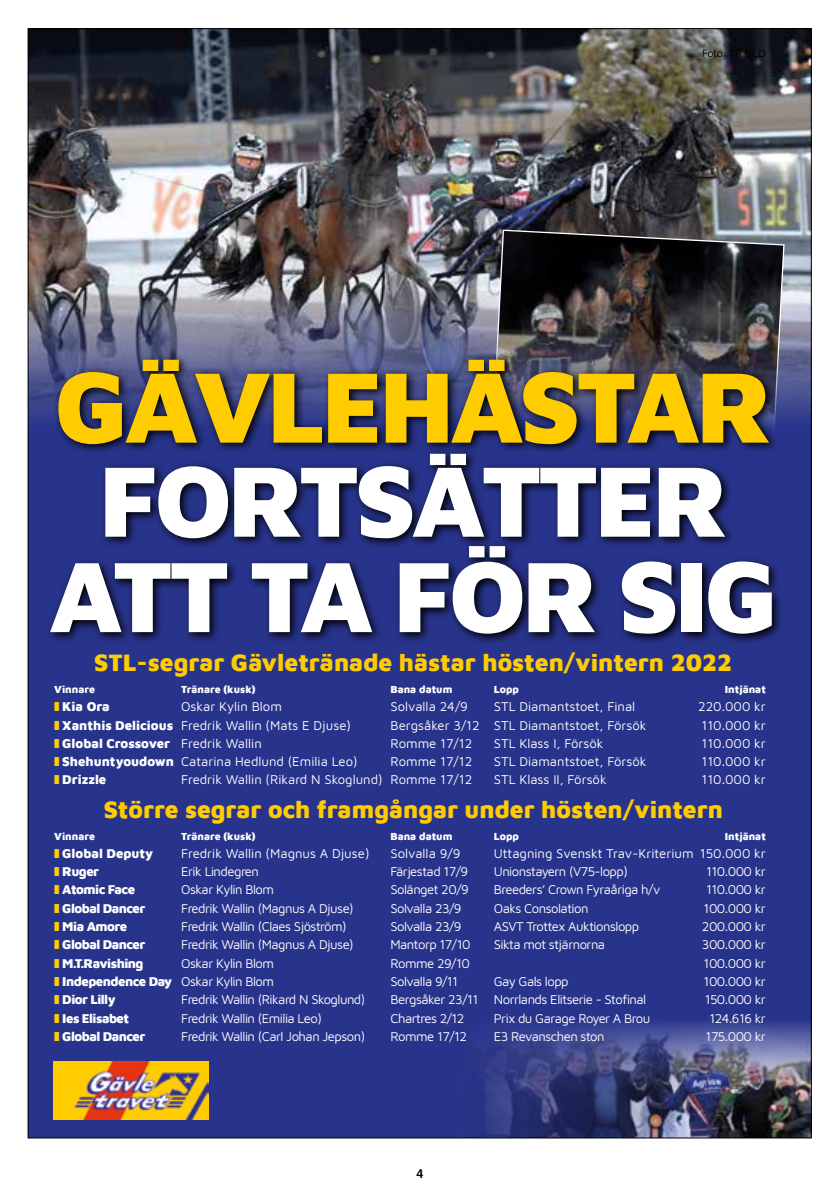
<style>
.page{position:relative;width:840px;height:1191px;background:#fff}
.page>*{position:absolute;margin:0;border:0;box-sizing:border-box;transform-origin:0 0}
.t1{font:900 103.2px/95.4px "Maven Pro";letter-spacing:-.04em;color:#fff;text-align:center}
.t2{font:900 103.2px "Maven Pro";letter-spacing:-.04em;color:#fc0}
.t3{font:900 24.4px "Maven Pro";color:#fc0}
.t4{font:13px "Maven Pro";letter-spacing:-.04em;color:#fff}
.t5{font:13px "Maven Pro";color:#fff}
.t6{font:900 13px "Maven Pro";letter-spacing:-.04em;color:#fff}
.t7{font:900 13px "Maven Pro";color:#fff}
.t8{font:700 12px "ATG Text";color:#000}
.t9{font:11px "Maven Pro";letter-spacing:-.04em;color:#000}
.t10{font:900 10.4px "Maven Pro";color:#fff}
.s1{font-weight:900}
.s2{font-weight:400}
</style>
<div class="page">
<div style="left:28px;top:29px;width:782px;height:1109px;background:#28348b"></div>
<img style="left:30px;top:30px;width:779px;height:387px">
<img style="left:492px;top:229px;width:292px;height:188px">
<svg style="left:45px;top:354px;width:737px;height:289px"></svg>
<img style="left:479px;top:1022px;width:330px;height:114px">
<img style="left:54px;top:1061px;width:154px;height:58px">
<p class="t9" style="left:701px;top:46px;width:65px">Foto: TR BILD</p>
<h1 class="t2" style="left:55px;top:333px;width:719px">GÄVLEHÄSTAR</h1>
<h1 class="t1" style="left:49px;top:446px;width:730px">FORTSÄTTER<br>ATT TA FÖR SIG</h1>
<h2 class="t3" style="left:94px;top:645px;width:639px">STL-segrar Gävletränade hästar hösten/vintern 2022</h2>
<p class="t10" style="left:54px;top:682px;width:42px">Vinnare</p>
<p class="t10" style="left:181px;top:682px;width:76px">Tränare (kusk)</p>
<p class="t10" style="left:390px;top:682px;width:63px">Bana datum</p>
<p class="t10" style="left:493px;top:682px;width:27px">Lopp</p>
<p class="t10" style="left:724px;top:682px;width:43px">Intjänat</p>
<p class="t6" style="left:62px;top:697px;width:49px">Kia Ora</p>
<p class="t5" style="left:181px;top:698px;width:102px">Oskar Kylin Blom</p>
<p class="t5" style="left:390px;top:698px;width:79px">Solvalla 24/9</p>
<p class="t5" style="left:493px;top:698px;width:143px">STL Diamantstoet, Final</p>
<p class="t4" style="left:697px;top:698px;width:69px">220.000 kr</p>
<p class="t5" style="left:62px;top:716px;width:290px"><span class="s1">Xanthis Delicious</span> Fredrik Wallin (Mats E Djuse)</p>
<p class="t5" style="left:390px;top:716px;width:257px">Bergsåker 3/12 STL Diamantstoet, Försök</p>
<p class="t4" style="left:701px;top:716px;width:66px">110.000 kr</p>
<p class="t7" style="left:62px;top:734px;width:201px">Global Crossover <span class="s2">Fredrik Wallin</span></p>
<p class="t5" style="left:390px;top:734px;width:83px">Romme 17/12</p>
<p class="t5" style="left:493px;top:734px;width:111px">STL Klass I, Försök</p>
<p class="t4" style="left:701px;top:734px;width:66px">110.000 kr</p>
<p class="t5" style="left:62px;top:752px;width:297px"><span class="s1">Shehuntyoudown</span> Catarina Hedlund (Emilia Leo)</p>
<p class="t5" style="left:390px;top:752px;width:83px">Romme 17/12</p>
<p class="t5" style="left:493px;top:752px;width:154px">STL Diamantstoet, Försök</p>
<p class="t4" style="left:701px;top:752px;width:66px">110.000 kr</p>
<p class="t7" style="left:62px;top:770px;width:46px">Drizzle</p>
<p class="t5" style="left:181px;top:771px;width:292px">Fredrik Wallin (Rikard N Skoglund) Romme 17/12</p>
<p class="t5" style="left:493px;top:771px;width:114px">STL Klass II, Försök</p>
<p class="t4" style="left:701px;top:771px;width:66px">110.000 kr</p>
<h2 class="t3" style="left:104px;top:792px;width:620px">Större segrar och framgångar under hösten/vintern</h2>
<p class="t10" style="left:54px;top:828px;width:42px">Vinnare</p>
<p class="t10" style="left:181px;top:828px;width:76px">Tränare (kusk)</p>
<p class="t10" style="left:390px;top:828px;width:63px">Bana datum</p>
<p class="t10" style="left:493px;top:828px;width:27px">Lopp</p>
<p class="t10" style="left:724px;top:828px;width:43px">Intjänat</p>
<p class="t7" style="left:62px;top:844px;width:92px">Global Deputy</p>
<p class="t5" style="left:181px;top:844px;width:190px">Fredrik Wallin (Magnus A Djuse)</p>
<p class="t5" style="left:390px;top:844px;width:71px">Solvalla 9/9</p>
<p class="t5" style="left:493px;top:844px;width:273px">Uttagning Svenskt Trav-Kriterium 150.000 kr</p>
<p class="t6" style="left:62px;top:862px;width:38px">Ruger</p>
<p class="t4" style="left:181px;top:862px;width:79px">Erik Lindegren</p>
<p class="t4" style="left:390px;top:862px;width:79px">Färjestad 17/9</p>
<p class="t4" style="left:493px;top:862px;width:136px">Unionstayern (V75-lopp)</p>
<p class="t4" style="left:705px;top:862px;width:61px">110.000 kr</p>
<p class="t6" style="left:62px;top:880px;width:74px">Atomic Face</p>
<p class="t4" style="left:181px;top:881px;width:94px">Oskar Kylin Blom</p>
<p class="t4" style="left:390px;top:881px;width:80px">Solänget 20/9</p>
<p class="t4" style="left:493px;top:881px;width:168px">Breeders’ Crown Fyraåriga h/v</p>
<p class="t4" style="left:705px;top:881px;width:61px">110.000 kr</p>
<p class="t6" style="left:62px;top:899px;width:85px">Global Dancer</p>
<p class="t4" style="left:181px;top:899px;width:174px">Fredrik Wallin (Magnus A Djuse)</p>
<p class="t4" style="left:390px;top:899px;width:73px">Solvalla 23/9</p>
<p class="t4" style="left:493px;top:899px;width:96px">Oaks Consolation</p>
<p class="t4" style="left:703px;top:899px;width:64px">100.000 kr</p>
<p class="t6" style="left:62px;top:917px;width:66px">Mia Amore</p>
<p class="t4" style="left:181px;top:917px;width:167px">Fredrik Wallin (Claes Sjöström)</p>
<p class="t4" style="left:390px;top:917px;width:73px">Solvalla 23/9</p>
<p class="t4" style="left:493px;top:917px;width:147px">ASVT Trottex Auktionslopp</p>
<p class="t4" style="left:701px;top:917px;width:65px">200.000 kr</p>
<p class="t6" style="left:62px;top:935px;width:85px">Global Dancer</p>
<p class="t4" style="left:181px;top:936px;width:174px">Fredrik Wallin (Magnus A Djuse)</p>
<p class="t4" style="left:390px;top:936px;width:81px">Mantorp 17/10</p>
<p class="t4" style="left:493px;top:936px;width:113px">Sikta mot stjärnorna</p>
<p class="t4" style="left:701px;top:936px;width:65px">300.000 kr</p>
<p class="t6" style="left:62px;top:953px;width:83px">M.T.Ravishing</p>
<p class="t4" style="left:181px;top:954px;width:94px">Oskar Kylin Blom</p>
<p class="t4" style="left:390px;top:954px;width:81px">Romme 29/10</p>
<p class="t4" style="left:703px;top:954px;width:64px">100.000 kr</p>
<p class="t6" style="left:62px;top:972px;width:213px">Independence Day <span class="s2">Oskar Kylin Blom</span></p>
<p class="t4" style="left:390px;top:972px;width:69px">Solvalla 9/11</p>
<p class="t4" style="left:493px;top:972px;width:76px">Gay Gals lopp</p>
<p class="t4" style="left:703px;top:972px;width:64px">100.000 kr</p>
<p class="t6" style="left:62px;top:990px;width:55px">Dior Lilly</p>
<p class="t4" style="left:181px;top:990px;width:186px">Fredrik Wallin (Rikard N Skoglund)</p>
<p class="t4" style="left:390px;top:990px;width:257px">Bergsåker 23/11 Norrlands Elitserie - Stofinal</p>
<p class="t4" style="left:704px;top:990px;width:63px">150.000 kr</p>
<p class="t6" style="left:62px;top:1008px;width:68px">Ies Elisabet</p>
<p class="t4" style="left:181px;top:1009px;width:142px">Fredrik Wallin (Emilia Leo)</p>
<p class="t4" style="left:390px;top:1009px;width:75px">Chartres 2/12</p>
<p class="t4" style="left:493px;top:1009px;width:158px">Prix du Garage Royer A Brou</p>
<p class="t4" style="left:709px;top:1009px;width:58px">124.616 kr</p>
<p class="t6" style="left:62px;top:1027px;width:85px">Global Dancer</p>
<p class="t4" style="left:181px;top:1027px;width:185px">Fredrik Wallin (Carl Johan Jepson)</p>
<p class="t4" style="left:390px;top:1027px;width:78px">Romme 17/12</p>
<p class="t4" style="left:493px;top:1027px;width:112px">E3 Revanschen ston</p>
<p class="t4" style="left:705px;top:1027px;width:62px">175.000 kr</p>
<p class="t8" style="left:416px;top:1166px;width:8px">4</p>
</div>
